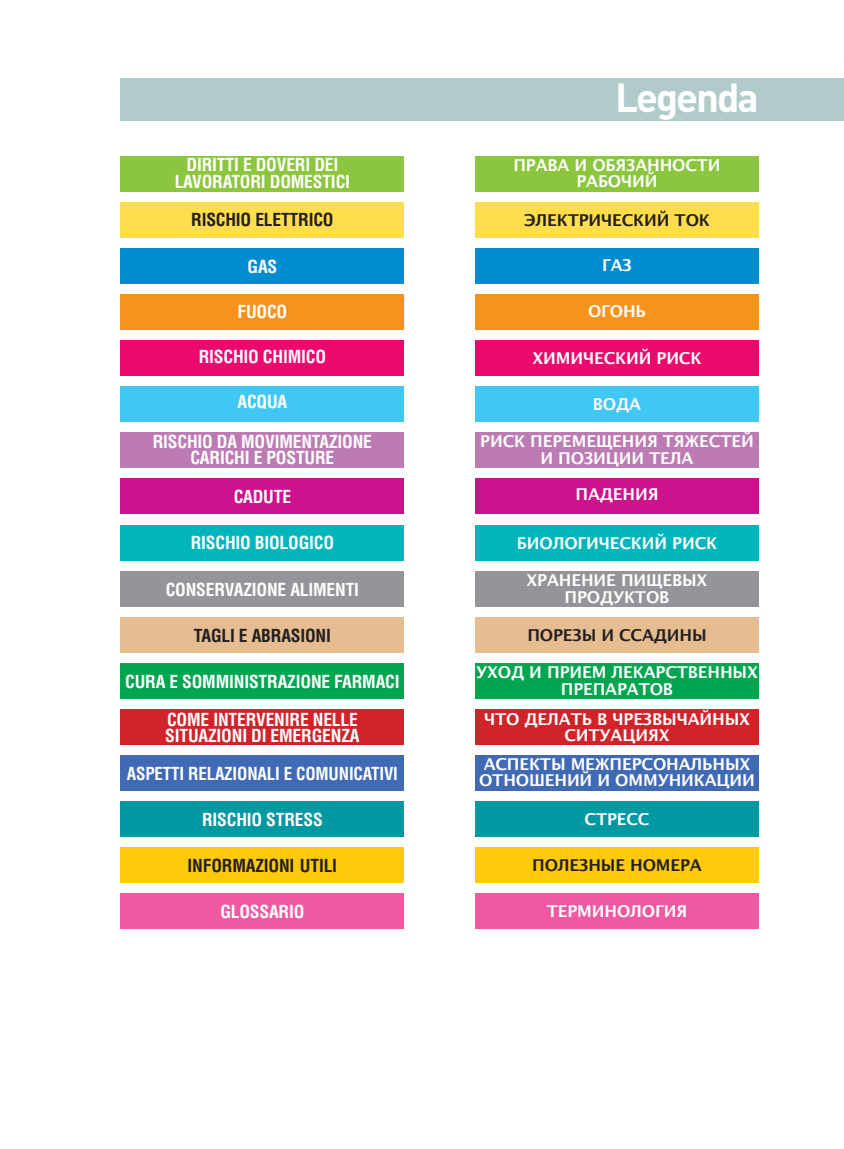
<style>
.page{position:relative;width:844px;height:1149px;background:#fff}
.page>*{position:absolute;margin:0;border:0;box-sizing:border-box;transform-origin:0 0}
.t1{font:40px "DIHAIAAB";letter-spacing:-.05em;color:#fff}
.t2{font:17.5px/16.2px "Helvetica Condense HAIAAI";letter-spacing:-.01em;color:#fff;text-align:center}
.t3{font:17.5px "Helvetica Condense HAIAAI";letter-spacing:-.01em;color:#231f20}
.t4{font:16.25px/16.2px "Lucida Grand HAIAAD";letter-spacing:-.01em;color:#fff;text-align:center}
.t5{font:16.25px "Lucida Grand HAIAAD";letter-spacing:-.01em;color:#231f20}
</style>
<div class="page">
<div style="left:120px;top:78px;width:723px;height:42px;background:#b1cbcb"></div>
<div style="left:120px;top:893px;width:284px;height:35px;background:#ef59a1"></div>
<div style="left:120px;top:801px;width:284px;height:35px;background:#0098a1"></div>
<div style="left:120px;top:755px;width:284px;height:35px;background:#406ab4"></div>
<div style="left:120px;top:709px;width:284px;height:35px;background:#d1232a"></div>
<div style="left:120px;top:847px;width:284px;height:35px;background:#feca0a"></div>
<div style="left:120px;top:663px;width:284px;height:35px;background:#00a54f"></div>
<div style="left:120px;top:617px;width:284px;height:35px;background:#e5bd90"></div>
<div style="left:120px;top:570px;width:284px;height:36px;background:#939598"></div>
<div style="left:120px;top:524px;width:284px;height:36px;background:#00b6bc"></div>
<div style="left:120px;top:478px;width:284px;height:36px;background:#ce118c"></div>
<div style="left:120px;top:432px;width:284px;height:36px;background:#bd7bb4"></div>
<div style="left:120px;top:386px;width:284px;height:36px;background:#40c7f4"></div>
<div style="left:120px;top:340px;width:284px;height:36px;background:#ec096d"></div>
<div style="left:120px;top:294px;width:284px;height:36px;background:#f7931d"></div>
<div style="left:120px;top:248px;width:284px;height:35px;background:#008cd0"></div>
<div style="left:120px;top:202px;width:284px;height:35px;background:#ffde4e"></div>
<div style="left:120px;top:156px;width:284px;height:35px;background:#8bc63e"></div>
<div style="left:475px;top:893px;width:283px;height:35px;background:#ef59a1"></div>
<div style="left:475px;top:801px;width:283px;height:35px;background:#0098a1"></div>
<div style="left:475px;top:755px;width:283px;height:35px;background:#406ab4"></div>
<div style="left:475px;top:709px;width:283px;height:35px;background:#d1232a"></div>
<div style="left:475px;top:847px;width:283px;height:35px;background:#feca0a"></div>
<div style="left:475px;top:663px;width:283px;height:35px;background:#00a54f"></div>
<div style="left:475px;top:617px;width:283px;height:35px;background:#e5bd90"></div>
<div style="left:475px;top:570px;width:283px;height:36px;background:#939598"></div>
<div style="left:475px;top:524px;width:283px;height:36px;background:#00b6bc"></div>
<div style="left:475px;top:478px;width:283px;height:36px;background:#ce118c"></div>
<div style="left:475px;top:432px;width:283px;height:36px;background:#bd7bb4"></div>
<div style="left:475px;top:386px;width:283px;height:36px;background:#40c7f4"></div>
<div style="left:475px;top:340px;width:283px;height:36px;background:#ec096d"></div>
<div style="left:475px;top:294px;width:283px;height:36px;background:#f7931d"></div>
<div style="left:475px;top:248px;width:283px;height:35px;background:#008cd0"></div>
<div style="left:475px;top:202px;width:283px;height:35px;background:#ffde4e"></div>
<div style="left:475px;top:156px;width:283px;height:35px;background:#8bc63e"></div>
<p class="t2" style="left:175px;top:158px;width:177px">DIRITTI E DOVERI DEI<br>LAVORATORI DOMESTICI</p>
<p class="t3" style="left:191px;top:213px;width:144px">RISCHIO ELETTRICO</p>
<p class="t2" style="left:247px;top:259px;width:31px">GAS</p>
<p class="t2" style="left:237px;top:304px;width:51px">FUOCO</p>
<p class="t2" style="left:199px;top:349px;width:129px">RISCHIO CHIMICO</p>
<p class="t2" style="left:237px;top:394px;width:51px">ACQUA</p>
<p class="t2" style="left:153px;top:435px;width:221px">RISCHIO DA MOVIMENTAZIONE<br>CARICHI E POSTURE</p>
<p class="t2" style="left:234px;top:490px;width:59px">CADUTE</p>
<p class="t2" style="left:191px;top:536px;width:145px">RISCHIO BIOLOGICO</p>
<p class="t2" style="left:166px;top:582px;width:195px">CONSERVAZIONE ALIMENTI</p>
<p class="t3" style="left:194px;top:628px;width:139px">TAGLI E ABRASIONI</p>
<p class="t2" style="left:125px;top:664px;width:276px;line-height:37.5px">CURA E SOMMINISTRAZIONE FARMACI<br>COME INTERVENIRE NELLE</p>
<p class="t2" style="left:127px;top:718px;width:272px;line-height:37.5px">SITUAZIONI DI EMERGENZA<br>ASPETTI RELAZIONALI E COMUNICATIVI</p>
<p class="t2" style="left:202px;top:812px;width:122px">RISCHIO STRESS</p>
<p class="t3" style="left:187px;top:858px;width:151px">INFORMAZIONI UTILI</p>
<p class="t2" style="left:220px;top:905px;width:86px">GLOSSARIO</p>
<h1 class="t1" style="left:615px;top:84px;width:145px">Legenda</h1>
<p class="t4" style="left:513px;top:157px;width:209px">ПРАВА И ОБЯЗАННОСТИ<br>РАБОЧИЙ</p>
<p class="t5" style="left:524px;top:211px;width:187px">ЭЛЕКТРИЧЕСКИЙ ТОК</p>
<p class="t4" style="left:602px;top:257px;width:31px">ГАЗ</p>
<p class="t4" style="left:588px;top:303px;width:59px">ОГОНЬ</p>
<p class="t4" style="left:532px;top:350px;width:170px">ХИМИЧЕСКИЙ РИСК</p>
<p class="t4" style="left:592px;top:396px;width:50px">ВОДА</p>
<p class="t4" style="left:480px;top:433px;width:275px">РИСК ПЕРЕМЕЩЕНИЯ ТЯЖЕСТЕЙ<br>И ПОЗИЦИИ ТЕЛА</p>
<p class="t4" style="left:575px;top:486px;width:84px">ПАДЕНИЯ</p>
<p class="t4" style="left:516px;top:535px;width:202px">БИОЛОГИЧЕСКИЙ РИСК</p>
<p class="t4" style="left:526px;top:572px;width:182px">ХРАНЕНИЕ ПИЩЕВЫХ<br>ПРОДУКТОВ</p>
<p class="t5" style="left:527px;top:626px;width:181px">ПОРЕЗЫ И ССАДИНЫ</p>
<p class="t4" style="left:476px;top:664px;width:283px">УХОД И ПРИЕМ ЛЕКАРСТВЕННЫХ<br>ПРЕПАРАТОВ</p>
<p class="t4" style="left:484px;top:710px;width:267px">ЧТО ДЕЛАТЬ В ЧРЕЗВЫЧАЙНЫХ<br>СИТУАЦИЯХ</p>
<p class="t4" style="left:479px;top:755px;width:277px;text-align:left">АСПЕКТЫ МЕЖПЕРСОНАЛЬНЫХ<br>ОТНОШЕНИЙ И ОММУНИКАЦИИ</p>
<p class="t4" style="left:584px;top:810px;width:66px">СТРЕСС</p>
<p class="t5" style="left:532px;top:855px;width:171px">ПОЛЕЗНЫЕ НОМЕРА</p>
<p class="t4" style="left:546px;top:903px;width:142px">ТЕРМИНОЛОГИЯ</p>
</div>
